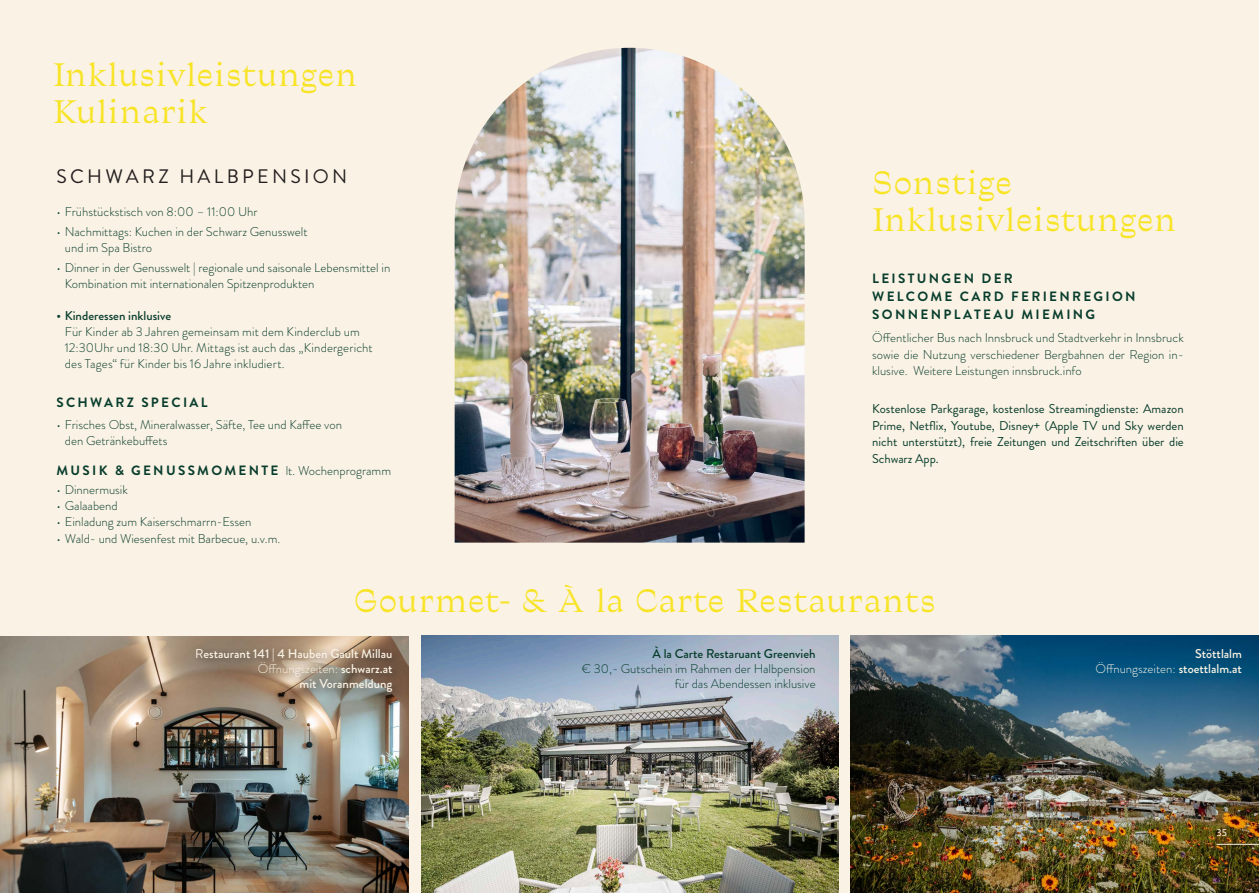
<style>
.page{position:relative;width:1259px;height:893px;background:#faf2e4}
.page>*{position:absolute;margin:0;border:0;box-sizing:border-box;transform-origin:0 0}
.t1{font:31.5px/37.5px "Traulha Regulara";color:#f8e426}
.t2{font:19.5px "Brandon Grotesque";letter-spacing:.17em;color:#231f20}
.t3{font:700 13.5px/18px "Brandon Grotesque";letter-spacing:.17em;color:#083d2d}
.t4{font:300 12.75px/15.8px "Brandon Grotesque";color:#083d2d}
.t5{font:12.75px/16.5px "Brandon Grotesque";letter-spacing:-.005em;color:#083d2d;text-align:justify}
.t6{font:500 12.75px/15px "Brandon Grotesque";color:#faf2e4;text-align:right}
.t7{font:500 12.75px "Brandon Grotesque";color:#083d2d}
.t8{font:10.5px "Myriad Pro";color:#faf2e4}
.s1{font-weight:300;font-size:12.75px}
.s2{font-weight:400}
.s3{font-weight:300}
</style>
<div class="page">
<img style="left:422px;top:636px;width:416px;height:257px">
<img style="left:850px;top:636px;width:409px;height:257px">
<img style="left:455px;top:48px;width:349px;height:495px">
<hr style="left:1216px;top:844px;width:43px;height:1px;background:#faf2e4">
<img style="left:0;top:637px;width:408px;height:256px">
<div style="left:191px;top:643px;width:212px;height:59px;background:#231f20;opacity:.75"></div>
<h1 class="t1" style="left:53px;top:56px;width:306px">Inklusivleistungen<br>Kulinarik</h1>
<h2 class="t2" style="left:56px;top:163px;width:292px">SCHWARZ HALBPENSION</h2>
<p class="t4" style="left:56px;top:204px;width:203px">• Frühstückstisch von 8:00 – 11:00 Uhr</p>
<p class="t4" style="left:65px;top:224px;width:244px;text-indent:-9px">• Nachmittags: Kuchen in der Schwarz Genusswelt und im Spa Bistro</p>
<p class="t4" style="left:65px;top:260px;width:327px;text-indent:-9px">• Dinner in der Genusswelt | regionale und saisonale Lebensmittel in<br>Kombination mit internationalen Spitzenprodukten</p>
<p class="t7" style="left:56px;top:307px;width:116px">• Kinderessen inklusive</p>
<p class="t4" style="left:65px;top:324px;width:309px">Für Kinder ab 3 Jahren gemeinsam mit dem Kinderclub um<br>12:30Uhr und 18:30 Uhr. Mittags ist auch das „Kindergericht des Tages“ für Kinder bis 16 Jahre inkludiert.</p>
<p class="t3" style="left:56px;top:393px;width:153px">SCHWARZ SPECIAL</p>
<p class="t4" style="left:65px;top:417px;width:279px;text-indent:-9px">• Frisches Obst, Mineralwasser, Säfte, Tee und Kaffee von den Getränkebuffets</p>
<p class="t3" style="left:56px;top:462px;width:336px">MUSIK &amp; GENUSSMOMENTE <span class="s1">lt. Wochenprogramm</span></p>
<p class="t4" style="left:56px;top:482px;width:73px">• Dinnermusik</p>
<p class="t4" style="left:56px;top:498px;width:63px">• Galaabend</p>
<p class="t4" style="left:56px;top:514px;width:197px">• Einladung zum Kaiserschmarrn-Essen</p>
<p class="t4" style="left:56px;top:530px;width:225px">• Wald- und Wiesenfest mit Barbecue, u.v.m.</p>
<h1 class="t1" style="left:872px;top:164px;width:306px">Sonstige<br>Inklusivleistungen</h1>
<p class="t3" style="left:872px;top:270px;width:265px">LEISTUNGEN DER<br>WELCOME CARD FERIENREGION<br>SONNENPLATEAU MIEMING</p>
<p class="t4" style="left:872px;top:330px;width:313px;line-height:16.5px;text-align:justify">Öffentlicher Bus nach Innsbruck und Stadtverkehr in Innsbruck sowie die Nutzung verschiedener Bergbahnen der Region in&shy;klusive. Weitere Leistungen innsbruck.info</p>
<p class="t5" style="left:872px;top:401px;width:313px">Kostenlose Parkgarage, kostenlose Streamingdienste: Amazon Prime, Netflix, Youtube, Disney+ (Apple TV und Sky werden nicht unterstützt), freie Zeitungen und Zeitschriften über die Schwarz App.</p>
<h1 class="t1" style="left:354px;top:582px;width:583px">Gourmet- &amp; À la Carte Restaurants</h1>
<p class="t6" style="left:195px;top:646px;width:199px"><span class="s2">R</span>estaurant 141 | 4 Hauben Gault Millau<br><span class="s3">Öffnungszeiten:</span> schwarz.at<br>mit Voranmeldung</p>
<p class="t7" style="left:652px;top:644px;width:165px">À la Carte Restaruant Greenvieh</p>
<p class="t4" style="left:582px;top:661px;width:235px;line-height:15px;text-align:right">€ 30,- Gutschein im Rahmen der Halbpension für das Abendessen inklusive</p>
<p class="t6" style="left:1095px;top:646px;width:148px">Stöttlalm<br><span class="s3">Öffnungszeiten:</span> stoettlalm.at</p>
<p class="t8" style="left:1216px;top:826px;width:12px">35</p>
</div>
